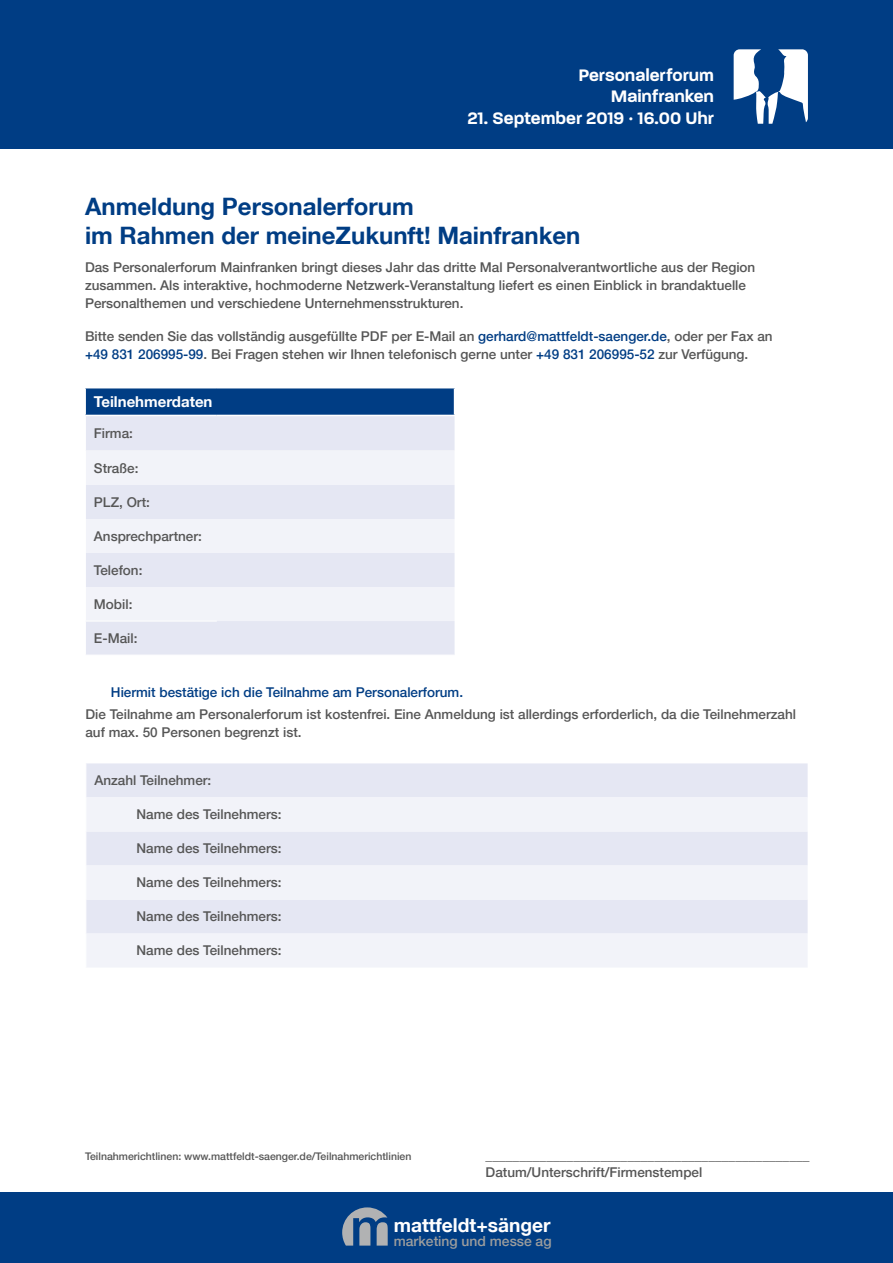
<style>
.page{position:relative;width:893px;height:1263px;background:#fff}
.page>*{position:absolute;margin:0;border:0;box-sizing:border-box;transform-origin:0 0}
.t1{font:700 24px/28.8px "Helvetica Neue LT";color:#003d84}
.t2{font:700 19.2px "Helvetica Neue LT";color:#fff}
.t3{font:600 18px/21.6px "Paralucent";color:#fff;text-align:right}
.t4{font:700 15px "Helvetica Neue LT";color:#fff}
.t5{font:500 13.8px "Helvetica Neue LT";color:#9c9d9d}
.t6{font:500 13.5px/18px "Helvetica Neue LT";color:#565656}
.t7{font:500 13.5px "Helvetica Neue LT";color:#003d84}
.t8{font:500 10.5px "Helvetica Neue LT";color:#565656}
.s1{font-family:"Helvetica Neue LT";font-weight:700}
.s2{color:#003d84}
</style>
<div class="page">
<div style="left:0;top:1193px;width:893px;height:70px;background:#003d84"></div>
<svg style="left:342px;top:1207px;width:46px;height:38px"></svg>
<div style="left:86px;top:763px;width:722px;height:34px;background:#e5e7f3"></div>
<svg style="left:86px;top:797px;width:722px;height:170px;fill:#f2f3f9"></svg>
<div style="left:85px;top:388px;width:370px;height:27px;background:#003d84"></div>
<div style="left:86px;top:416px;width:369px;height:239px;background:#e5e7f3"></div>
<svg style="left:86px;top:451px;width:369px;height:170px;fill:#f2f3f9"></svg>
<hr style="left:85px;top:621px;width:132px;height:1px;background:#fff">
<svg style="left:454px;top:388px;width:1px;height:27px"></svg>
<svg style="left:85px;top:388px;width:1px;height:27px"></svg>
<div style="left:0;top:0;width:893px;height:149px;background:#003d84"></div>
<svg style="left:734px;top:49px;width:74px;height:75px"></svg>
<h3 class="t3" style="left:578px;top:64px;width:137px">Personalerforum<br>Mainfranken</h3>
<h3 class="t3" style="left:468px;top:107px;width:248px">21. September 2019 <span class="s1">·</span> 16.00 Uhr</h3>
<h1 class="t1" style="left:85px;top:191px;width:497px">Anmeldung Personalerforum<br>im Rahmen der meineZukunft! Mainfranken</h1>
<p class="t6" style="left:85px;top:258px;width:672px">Das Personalerforum Mainfranken bringt dieses Jahr das dritte Mal Personalverantwortliche aus der Region zusammen. Als interaktive, hochmoderne Netzwerk-Veranstaltung liefert es einen Einblick in brandaktuelle<br>Personalthemen und verschiedene Unternehmensstrukturen.</p>
<p class="t6" style="left:85px;top:327px;width:689px">Bitte senden Sie das vollständig ausgefüllte PDF per E-Mail an <span class="s2">gerhard@mattfeldt-saenger.de</span>, oder per Fax an <span class="s2">+49 831 206995-99</span>. Bei Fragen stehen wir Ihnen telefonisch gerne unter <span class="s2">+49 831 206995-52</span> zur Verfügung.</p>
<p class="t4" style="left:94px;top:392px;width:120px">Teilnehmerdaten</p>
<p class="t6" style="left:94px;top:424px;width:41px">Firma:</p>
<p class="t6" style="left:94px;top:459px;width:46px">Straße:</p>
<p class="t6" style="left:94px;top:493px;width:58px">PLZ, Ort:</p>
<p class="t6" style="left:94px;top:527px;width:110px">Ansprechpartner:</p>
<p class="t6" style="left:94px;top:561px;width:50px">Telefon:</p>
<p class="t6" style="left:94px;top:595px;width:40px">Mobil:</p>
<p class="t6" style="left:94px;top:629px;width:45px">E-Mail:</p>
<p class="t7" style="left:111px;top:684px;width:354px">Hiermit bestätige ich die Teilnahme am Personalerforum.</p>
<p class="t6" style="left:85px;top:705px;width:712px">Die Teilnahme am Personalerforum ist kostenfrei. Eine Anmeldung ist allerdings erforderlich, da die Teilnehmerzahl auf max. 50 Personen begrenzt ist.</p>
<p class="t6" style="left:94px;top:771px;width:119px">Anzahl Teilnehmer:</p>
<p class="t6" style="left:136px;top:805px;width:147px">Name des Teilnehmers:</p>
<p class="t6" style="left:136px;top:839px;width:147px">Name des Teilnehmers:</p>
<p class="t6" style="left:136px;top:873px;width:147px">Name des Teilnehmers:</p>
<p class="t6" style="left:136px;top:907px;width:147px">Name des Teilnehmers:</p>
<p class="t6" style="left:136px;top:941px;width:147px">Name des Teilnehmers:</p>
<p class="t8" style="left:85px;top:1150px;width:328px">Teilnahmerichtlinen: www.mattfeldt-saenger.de/Teilnahmerichtlinien</p>
<p class="t6" style="left:486px;top:1146px;width:325px;line-height:17.2px">________________________________________________<br>Datum/Unterschrift/Firmenstempel</p>
<h2 class="t2" style="left:394px;top:1213px;width:159px">mattfeldt+sänger</h2>
<p class="t5" style="left:394px;top:1232px;width:159px">marketing und messe ag</p>
</div>
